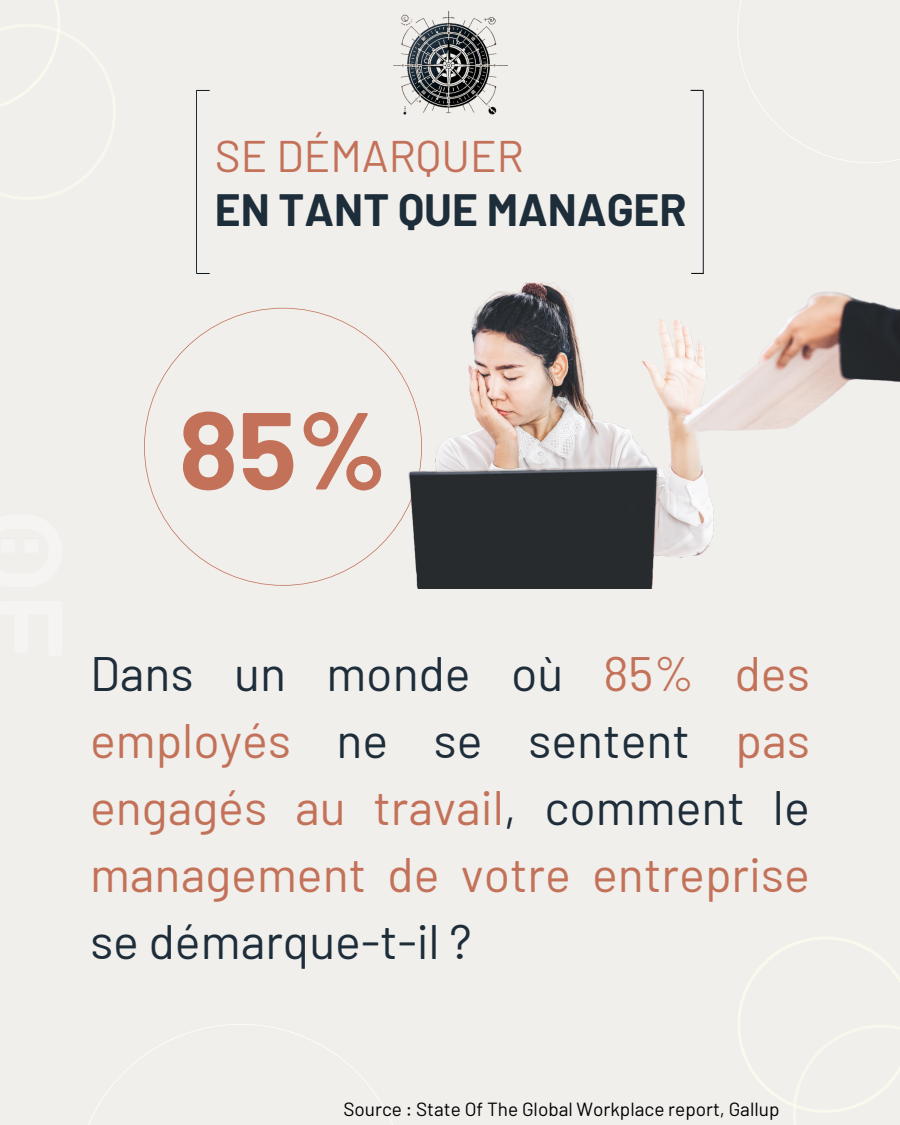
<style>
.page{position:relative;width:900px;height:1125px;background:#f1efec}
.page>*{position:absolute;margin:0;border:0;box-sizing:border-box;transform-origin:0 0}
.t1{font:700 109.3px "Barlow";color:#c37259}
.t2{font:48.3px/66.9px "Barlow";color:#c37259;text-align:justify}
.t3{font:700 44.2px "Barlow";color:#1e2d3a}
.t4{font:44.2px "Barlow";color:#c37259}
.t5{font:19px "Barlow";color:#000}
.s1{color:#1e2d3a}
</style>
<div class="page">
<svg style="left:88px;top:1024px;width:305px;height:101px"></svg>
<svg style="left:737px;top:0;width:163px;height:163px"></svg>
<img style="left:393px;top:11px;width:114px;height:104px">
<svg style="left:196px;top:273px;width:14px;height:1px"></svg>
<svg style="left:197px;top:90px;width:13px;height:1px"></svg>
<hr style="left:196px;top:90px;width:1px;height:183px;background:#1e2d3a">
<svg style="left:691px;top:90px;width:12px;height:1px"></svg>
<svg style="left:691px;top:273px;width:13px;height:1px"></svg>
<hr style="left:703px;top:90px;width:1px;height:183px;background:#0d171f">
<svg style="left:144px;top:308px;width:248px;height:278px"></svg>
<img style="left:392px;top:282px;width:508px;height:307px">
<h3 class="t4" style="left:215px;top:128px;width:311px">SE DÉMARQUER</h3>
<h2 class="t3" style="left:215px;top:182px;width:473px">EN TANT QUE MANAGER</h2>
<h1 class="t1" style="left:179px;top:380px;width:210px">85%</h1>
<p class="t2" style="left:90px;top:639px;width:721px"><span class="s1">Dans un monde où</span> 85% des employés <span class="s1">ne se sentent</span> pas engagés au travail<span class="s1">, comment le </span>management de votre entreprise <span class="s1">se démarque-t-il ?</span></p>
<h4 class="t5" style="left:343px;top:1097px;width:437px">Source : State Of The Global Workplace report, Gallup</h4>
</div>
